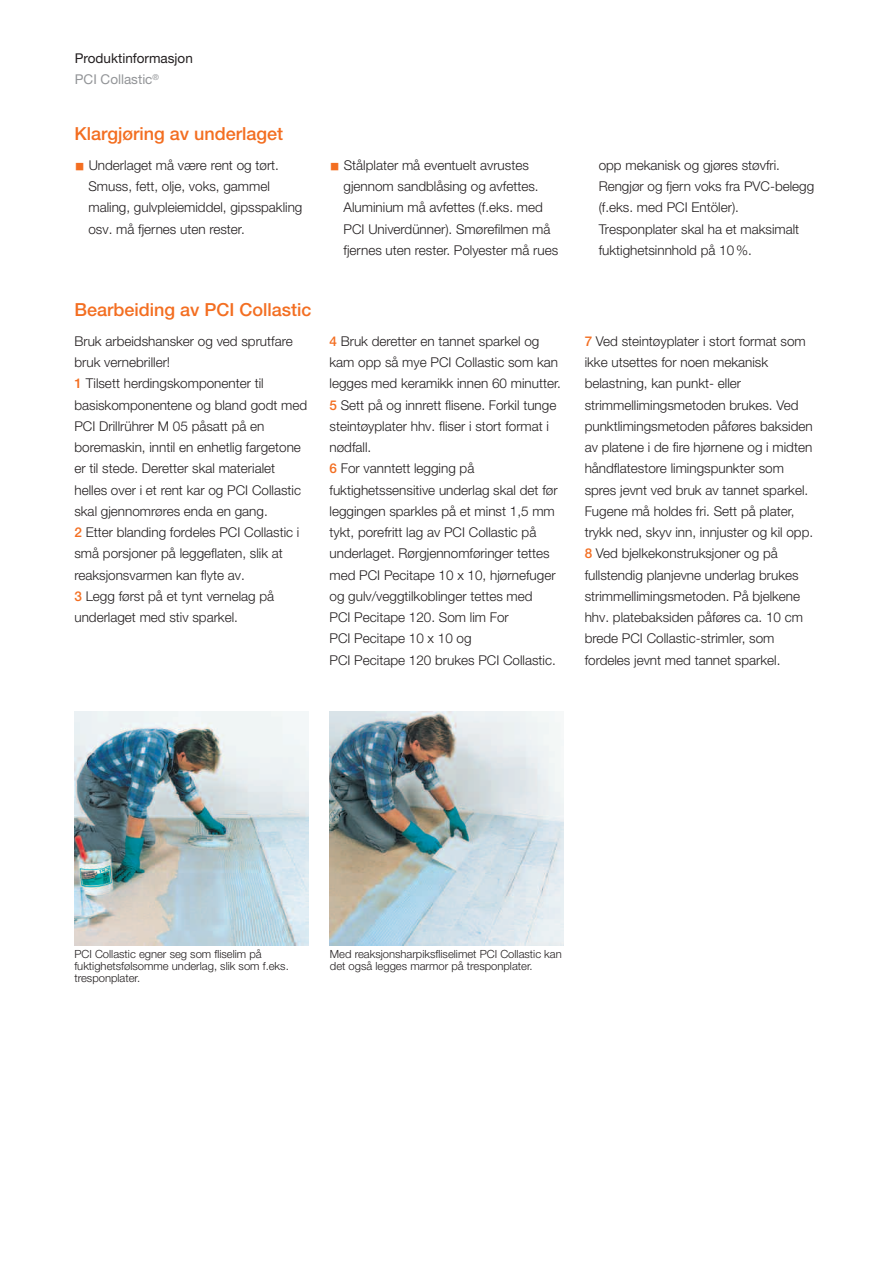
<style>
.page{position:relative;width:893px;height:1263px;background:#fff}
.page>*{position:absolute;margin:0;border:0;box-sizing:border-box;transform-origin:0 0}
.t1{font:500 18px "Helvetica Neue LT Pro";color:#f36e21}
.t2{font:300 13.5px/21.3px "Helvetica Neue LT Pro";color:#231f20}
.t3{font:13.5px/21.3px "Helvetica Neue LT Pro";color:#231f20}
.t4{font:300 11.25px/12px "Helvetica Neue LT Pro";color:#231f20}
.s1{color:#939598}
.s2{font-family:"Li Gothic Med";font-weight:400;font-size:10.5px;color:#f36e21}
.s3{font-family:"Li Gothic Med";font-weight:400;font-size:10.5px;color:#fff}
.s4{font-weight:500;color:#f36e21}
</style>
<div class="page">
<img style="left:74px;top:711px;width:234px;height:234px">
<img style="left:330px;top:711px;width:234px;height:234px">
<p class="t3" style="left:75px;top:49px;width:120px">Produktinformasjon<br><span class="s1">PCI Collastic</span><sup>®</sup></p>
<h1 class="t1" style="left:74px;top:128px;width:210px">Klargjøring av underlaget</h1>
<p class="t2" style="left:88px;top:156px;width:216px;text-indent:-14px"><span class="s2">■</span> Underlaget må være rent og tørt.<br>Smuss, fett, olje, voks, gammel maling, gulvpleiemiddel, gipsspakling osv. må fjernes uten rester.</p>
<p class="t2" style="left:344px;top:156px;width:216px;text-indent:-14px"><span class="s2">■</span> Stålplater må eventuelt avrustes gjennom sandblåsing og avfettes.<br>Aluminium må avfettes (f.eks. med PCI Univerdünner). Smørefilmen må fjernes uten rester. Polyester må rues</p>
<p class="t2" style="left:599px;top:156px;width:217px">opp mekanisk og gjøres støvfri.<br>Rengjør og fjern voks fra PVC-belegg (f.eks. med PCI Entöler).<br>Tresponplater skal ha et maksimalt fuktighetsinnhold på 10 %.</p>
<h1 class="t1" style="left:74px;top:303px;width:239px">Bearbeiding av PCI Collastic</h1>
<p class="t2" style="left:74px;top:332px;width:234px">Bruk arbeidshansker og ved sprutfare bruk vernebriller!<br><span class="s3">█</span><span class="s4">1</span> Tilsett herdingskomponenter til basiskomponentene og bland godt med PCI Drillrührer M 05 påsatt på en boremaskin, inntil en enhetlig fargetone er til stede. Deretter skal materialet helles over i et rent kar og PCI Collastic skal gjennomrøres enda en gang.<br><span class="s3">█</span><span class="s4">2</span> Etter blanding fordeles PCI Collastic i små porsjoner på leggeflaten, slik at reaksjonsvarmen kan flyte av.<br><span class="s3">█</span><span class="s4">3</span> Legg først på et tynt vernelag på underlaget med stiv sparkel.</p>
<p class="t2" style="left:330px;top:332px;width:233px"><span class="s4">4</span> Bruk deretter en tannet sparkel og kam opp så mye PCI Collastic som kan legges med keramikk innen 60 minutter. <span class="s3">█</span><span class="s4">5</span> Sett på og innrett flisene. Forkil tunge steintøyplater hhv. fliser i stort format i nødfall.<br><span class="s3">█</span><span class="s4">6</span> For vanntett legging på fuktighetssensitive underlag skal det før leggingen sparkles på et minst 1,5 mm tykt, porefritt lag av PCI Collastic på underlaget. Rørgjennomføringer tettes med PCI Pecitape 10 x 10, hjørnefuger og gulv/veggtilkoblinger tettes med<br>PCI Pecitape 120. Som lim For<br>PCI Pecitape 10 x 10 og<br>PCI Pecitape 120 brukes PCI Collastic.</p>
<p class="t2" style="left:585px;top:332px;width:230px"><span class="s3">█</span><span class="s4">7</span> Ved steintøyplater i stort format som ikke utsettes for noen mekanisk belastning, kan punkt- eller strimmellimingsmetoden brukes. Ved punktlimingsmetoden påføres baksiden av platene i de fire hjørnene og i midten håndflatestore limingspunkter som spres jevnt ved bruk av tannet sparkel.<br>Fugene må holdes fri. Sett på plater, trykk ned, skyv inn, innjuster og kil opp. <span class="s3">█</span><span class="s4">8</span> Ved bjelkekonstruksjoner og på fullstendig planjevne underlag brukes strimmellimingsmetoden. På bjelkene hhv. platebaksiden påføres ca. 10 cm brede PCI Collastic-strimler, som fordeles jevnt med tannet sparkel.</p>
<p class="t4" style="left:74px;top:949px;width:216px">PCI Collastic egner seg som fliselim på fuktighetsfølsomme underlag, slik som f.eks. tresponplater.</p>
<p class="t4" style="left:330px;top:949px;width:233px">Med reaksjonsharpiksfliselimet PCI Collastic kan det også legges marmor på tresponplater.</p>
</div>
